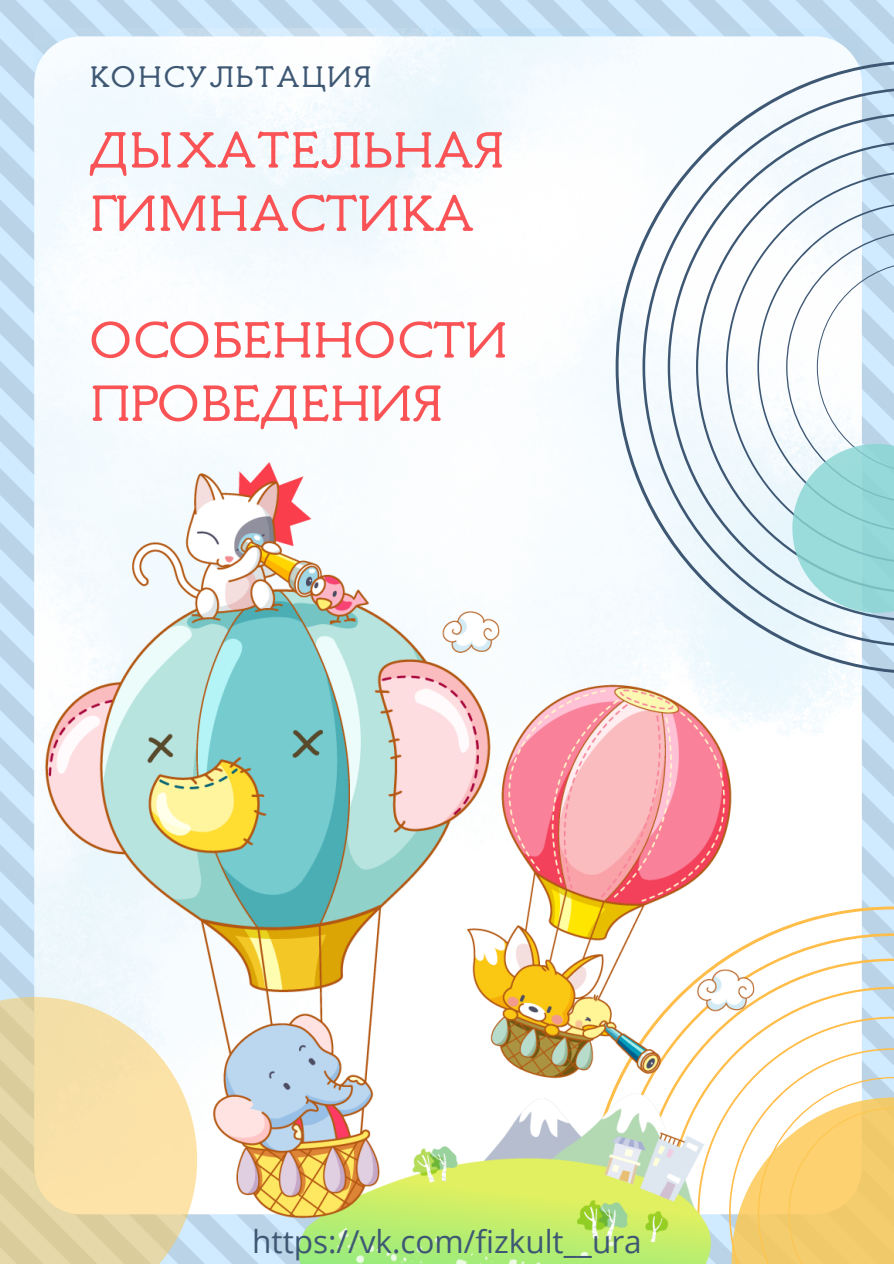
<style>
.page{position:relative;width:894px;height:1264px;background:#fff}
.page>*{position:absolute;margin:0;border:0;box-sizing:border-box;transform-origin:0 0}
.t1{font:54px/63.3px "Avdira";color:#fa5356}
.t2{font:31.5px "Open Sans";color:#3e5874}
.t3{font:31.5px "Avdira";letter-spacing:.055em;color:#3e5874}
</style>
<div class="page">
<img style="left:0;top:0;width:893px;height:906px">
<img style="left:34px;top:29px;width:826px;height:877px">
<svg style="left:773px;top:906px;width:120px;height:27px"></svg>
<svg style="left:773px;top:933px;width:120px;height:115px"></svg>
<svg style="left:773px;top:1048px;width:120px;height:215px"></svg>
<img style="left:0;top:444px;width:773px;height:819px">
<svg style="left:615px;top:60px;width:278px;height:614px;fill:#f5fbfe"></svg>
<svg style="left:642px;top:87px;width:251px;height:560px;fill:#f4fafe"></svg>
<svg style="left:757px;top:202px;width:136px;height:411px"></svg>
<svg style="left:0;top:997px;width:197px;height:266px;background:#f0dfb0"></svg>
<p class="t3" style="left:89px;top:57px;width:284px">КОНСУЛЬТАЦИЯ</p>
<p class="t1" style="left:89px;top:120px;width:416px">ДЫХАТЕЛЬНАЯ<br>ГИМНАСТИКА</p>
<p class="t1" style="left:89px;top:310px;width:419px">ОСОБЕННОСТИ<br>ПРОВЕДЕНИЯ</p>
<p class="t2" style="left:252px;top:1219px;width:391px">https://vk.com/fizkult__ura</p>
</div>
